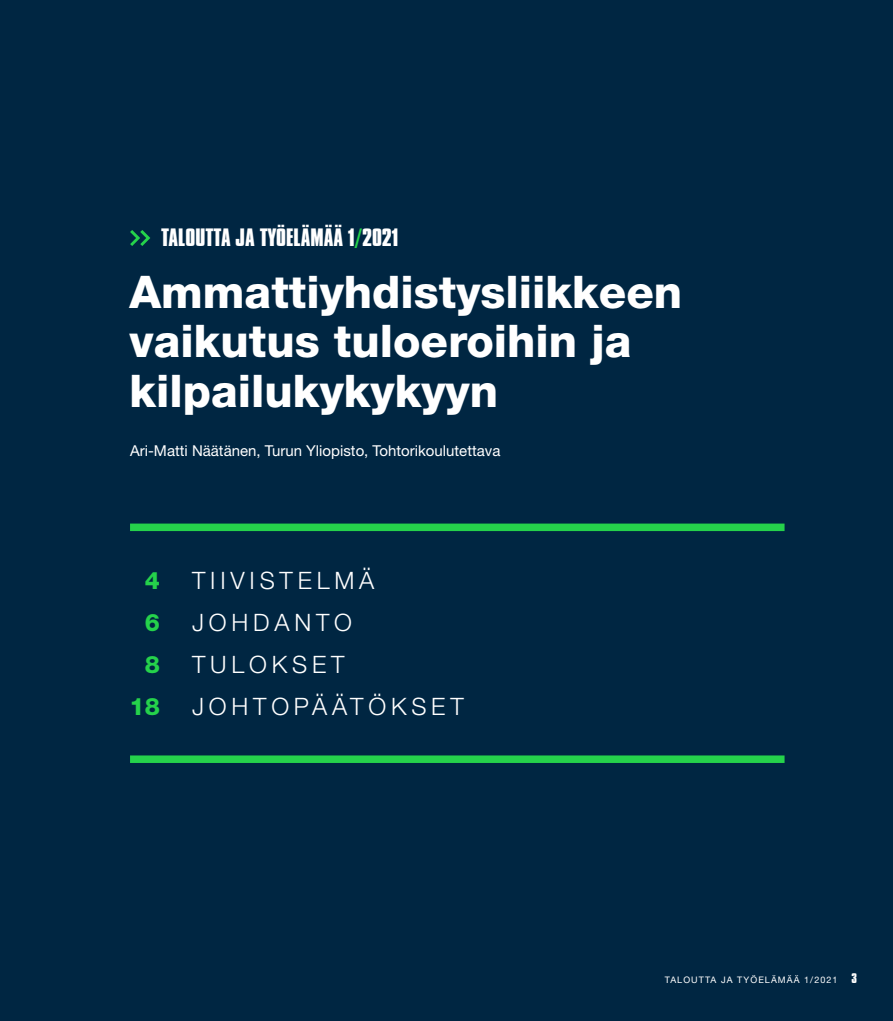
<style>
.page{position:relative;width:893px;height:1021px;background:#fff}
.page>*{position:absolute;margin:0;border:0;box-sizing:border-box;transform-origin:0 0}
.t1{font:800 45px/49.5px "Helvetica Neue LT Std";color:#fff}
.t2{font:300 24px "Helvetica Neue LT Std";letter-spacing:.2em;color:#fff}
.t3{font:800 24px "Helvetica Neue LT Std";color:#25d24b}
.t4{font:700 21.6px "Compacta BT";color:#fff}
.t5{font:15px "Helvetica Neue LT Std";color:#fff}
.t6{font:9px "Helvetica Neue LT Std";letter-spacing:.12em;color:#fff}
.s1{color:#25d24b}
.s2{font-family:"Compacta BT";font-weight:700;font-size:12px}
</style>
<div class="page">
<div style="left:0;top:0;width:893px;height:1020px;background:#002642"></div>
<svg style="left:130px;top:230px;width:20px;height:16px"></svg>
<div style="left:130px;top:523px;width:654px;height:8px;background:#25d24b"></div>
<div style="left:130px;top:755px;width:654px;height:8px;background:#25d24b"></div>
<p class="t4" style="left:161px;top:224px;width:239px">TALOUTTA JA TYÖELÄMÄÄ 1<span class="s1">/</span>2021</p>
<p class="t1" style="left:130px;top:267px;width:554px">Ammattiyhdistysliikkeen vaikutus tuloeroihin ja kilpailukykykyyn</p>
<p class="t5" style="left:130px;top:442px;width:372px">Ari-Matti Näätänen, Turun Yliopisto, Tohtorikoulutettava</p>
<p class="t3" style="left:145px;top:566px;width:17px">4</p>
<p class="t2" style="left:192px;top:565px;width:184px">TIIVISTELMÄ</p>
<p class="t3" style="left:145px;top:608px;width:17px">6</p>
<p class="t2" style="left:192px;top:607px;width:161px">JOHDANTO</p>
<p class="t3" style="left:145px;top:650px;width:17px">8</p>
<p class="t2" style="left:192px;top:649px;width:154px">TULOKSET</p>
<p class="t3" style="left:130px;top:692px;width:32px">18</p>
<p class="t2" style="left:192px;top:691px;width:273px">JOHTOPÄÄTÖKSET</p>
<p class="t6" style="left:665px;top:974px;width:194px">TALOUTTA JA TYÖELÄMÄÄ 1/2021 <span class="s2">3</span></p>
</div>
